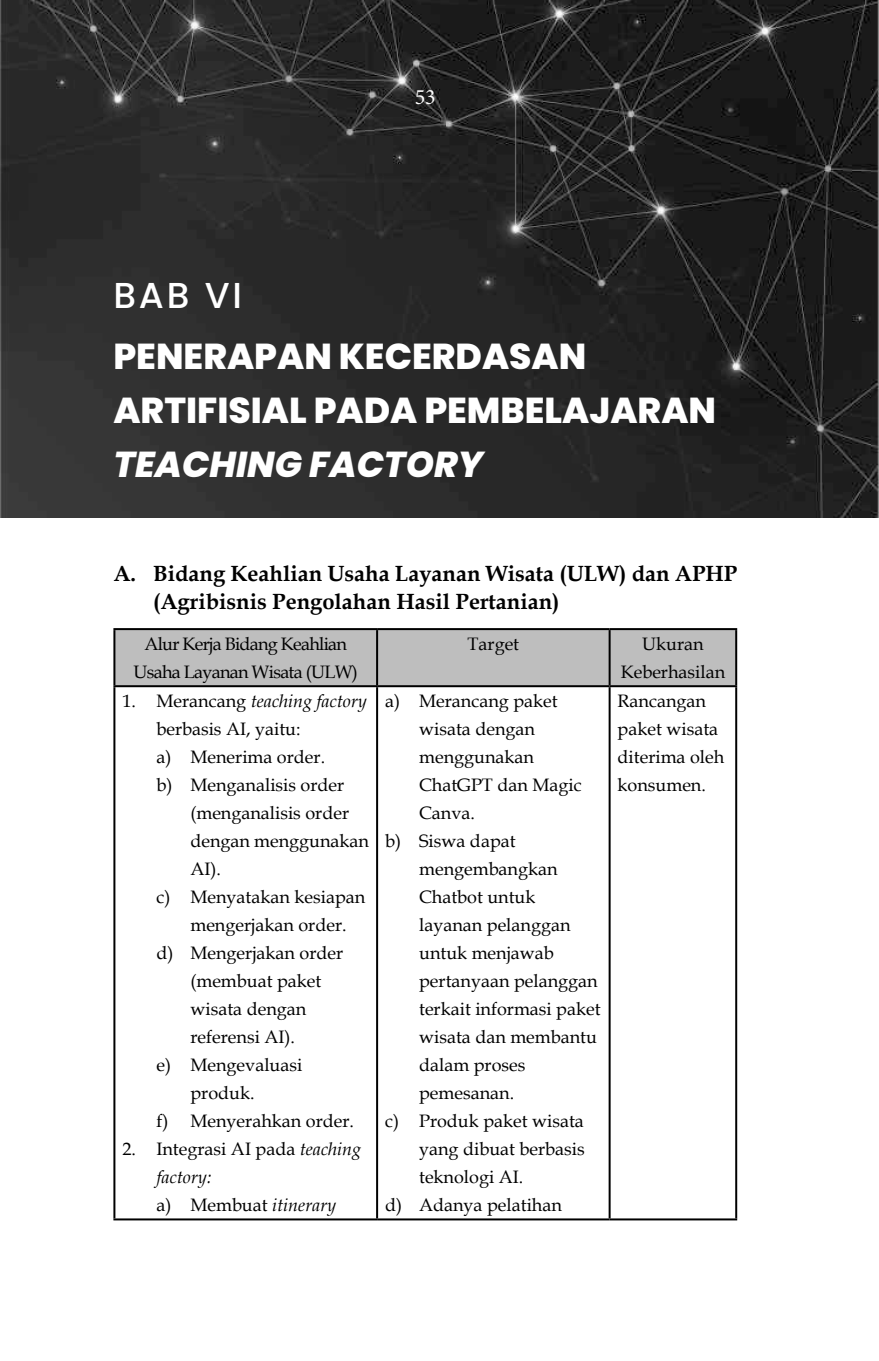
<style>
.page{position:relative;width:879px;height:1361px;background:#fff}
.page>*{position:absolute;margin:0;border:0;box-sizing:border-box;transform-origin:0 0}
.t1{font:800 36px/54px "Poppins";color:#fff}
.t2{font:italic 800 36px "Poppins";color:#fff}
.t3{font:500 36px "Poppins";color:#fff}
.t4{font:700 22px/28px "Book Antiqua";color:#000}
.t5{font:22px "Minion Pro";color:#fff}
.t6{font:18px/28px "Book Antiqua";color:#000}
.t7{font:18px/28px "Book Antiqua";letter-spacing:-.04em;color:#000;text-align:center}
.s1{font-style:italic}
</style>
<div class="page">
<img style="left:0;top:0;width:879px;height:517px">
<div style="left:115px;top:630px;width:620px;height:55px;background:#bebebe"></div>
<hr style="left:113px;top:628px;width:264px;height:2px;background:#000">
<hr style="left:113px;top:630px;width:2px;height:55px;background:#000">
<hr style="left:377px;top:628px;width:232px;height:2px;background:#000">
<hr style="left:376px;top:630px;width:2px;height:55px;background:#000">
<hr style="left:609px;top:628px;width:128px;height:2px;background:#000">
<hr style="left:608px;top:630px;width:2px;height:55px;background:#000">
<hr style="left:735px;top:630px;width:2px;height:55px;background:#000">
<hr style="left:113px;top:685px;width:264px;height:2px;background:#000">
<hr style="left:113px;top:687px;width:2px;height:531px;background:#000">
<hr style="left:377px;top:685px;width:232px;height:2px;background:#000">
<hr style="left:376px;top:687px;width:2px;height:531px;background:#000">
<hr style="left:609px;top:685px;width:128px;height:2px;background:#000">
<hr style="left:608px;top:687px;width:2px;height:531px;background:#000">
<hr style="left:735px;top:687px;width:2px;height:531px;background:#000">
<hr style="left:113px;top:1218px;width:264px;height:2px;background:#000">
<hr style="left:377px;top:1218px;width:232px;height:2px;background:#000">
<hr style="left:609px;top:1218px;width:128px;height:2px;background:#000">
<p class="t5" style="left:415px;top:82px;width:23px">53</p>
<h1 class="t3" style="left:113px;top:274px;width:130px">BAB VI</h1>
<h1 class="t1" style="left:113px;top:330px;width:604px">PENERAPAN KECERDASAN<br>ARTIFISIAL PADA PEMBELAJARAN</h1>
<h1 class="t2" style="left:113px;top:444px;width:371px">TEACHING FACTORY</h1>
<p class="t4" style="left:153px;top:559px;width:585px;text-indent:-40px">A. Bidang Keahlian Usaha Layanan Wisata (ULW) dan APHP (Agribisnis Pengolahan Hasil Pertanian)</p>
<p class="t7" style="left:134px;top:630px;width:226px">Alur Kerja Bidang Keahlian<br>Usaha Layanan Wisata (ULW)</p>
<p class="t6" style="left:467px;top:630px;width:53px">Target</p>
<p class="t6" style="left:621px;top:630px;width:106px;text-align:center">Ukuran<br>Keberhasilan</p>
<p class="t6" style="left:156px;top:687px;width:212px;text-indent:-34px">1. Merancang <span class="s1">teaching factory </span>berbasis AI, yaitu:<br>a) Menerima order.<br>b) Menganalisis order</p>
<p class="t6" style="left:190px;top:799px;width:160px">(menganalisis order</p>
<p class="t6" style="left:190px;top:827px;width:180px">dengan menggunakan</p>
<p class="t6" style="left:190px;top:855px;width:32px">AI).</p>
<p class="t6" style="left:156px;top:883px;width:210px">c) Menyatakan kesiapan</p>
<p class="t6" style="left:190px;top:911px;width:158px">mengerjakan order.</p>
<p class="t6" style="left:156px;top:939px;width:188px">d) Mengerjakan order</p>
<p class="t6" style="left:190px;top:967px;width:132px">(membuat paket</p>
<p class="t6" style="left:190px;top:995px;width:117px">wisata dengan</p>
<p class="t6" style="left:190px;top:1023px;width:106px">referensi AI).</p>
<p class="t6" style="left:156px;top:1051px;width:147px">e) Mengevaluasi</p>
<p class="t6" style="left:190px;top:1079px;width:66px">produk.</p>
<p class="t6" style="left:156px;top:1107px;width:199px">f) Menyerahkan order.</p>
<p class="t6" style="left:156px;top:1135px;width:206px;text-indent:-34px">2. Integrasi AI pada <span class="s1">teaching factory:<br></span>a) Membuat <span class="s1">itinerary</span></p>
<p class="t6" style="left:385px;top:687px;width:174px">a) Merancang paket</p>
<p class="t6" style="left:419px;top:715px;width:117px">wisata dengan</p>
<p class="t6" style="left:419px;top:743px;width:116px">menggunakan</p>
<p class="t6" style="left:419px;top:771px;width:164px">ChatGPT dan Magic</p>
<p class="t6" style="left:419px;top:799px;width:57px">Canva.</p>
<p class="t6" style="left:385px;top:827px;width:132px">b) Siswa dapat</p>
<p class="t6" style="left:419px;top:855px;width:140px">mengembangkan</p>
<p class="t6" style="left:419px;top:883px;width:118px">Chatbot untuk</p>
<p class="t6" style="left:419px;top:911px;width:153px">layanan pelanggan</p>
<p class="t6" style="left:419px;top:939px;width:136px">untuk menjawab</p>
<p class="t6" style="left:419px;top:967px;width:180px">pertanyaan pelanggan</p>
<p class="t6" style="left:419px;top:995px;width:183px">terkait informasi paket</p>
<p class="t6" style="left:419px;top:1023px;width:179px">wisata dan membantu</p>
<p class="t6" style="left:419px;top:1051px;width:108px">dalam proses</p>
<p class="t6" style="left:419px;top:1079px;width:97px">pemesanan.</p>
<p class="t6" style="left:385px;top:1107px;width:200px">c) Produk paket wisata</p>
<p class="t6" style="left:419px;top:1135px;width:167px">yang dibuat berbasis</p>
<p class="t6" style="left:419px;top:1163px;width:106px">teknologi AI.</p>
<p class="t6" style="left:385px;top:1191px;width:178px">d) Adanya pelatihan</p>
<p class="t6" style="left:617px;top:687px;width:108px">Rancangan paket wisata diterima oleh konsumen.</p>
</div>
